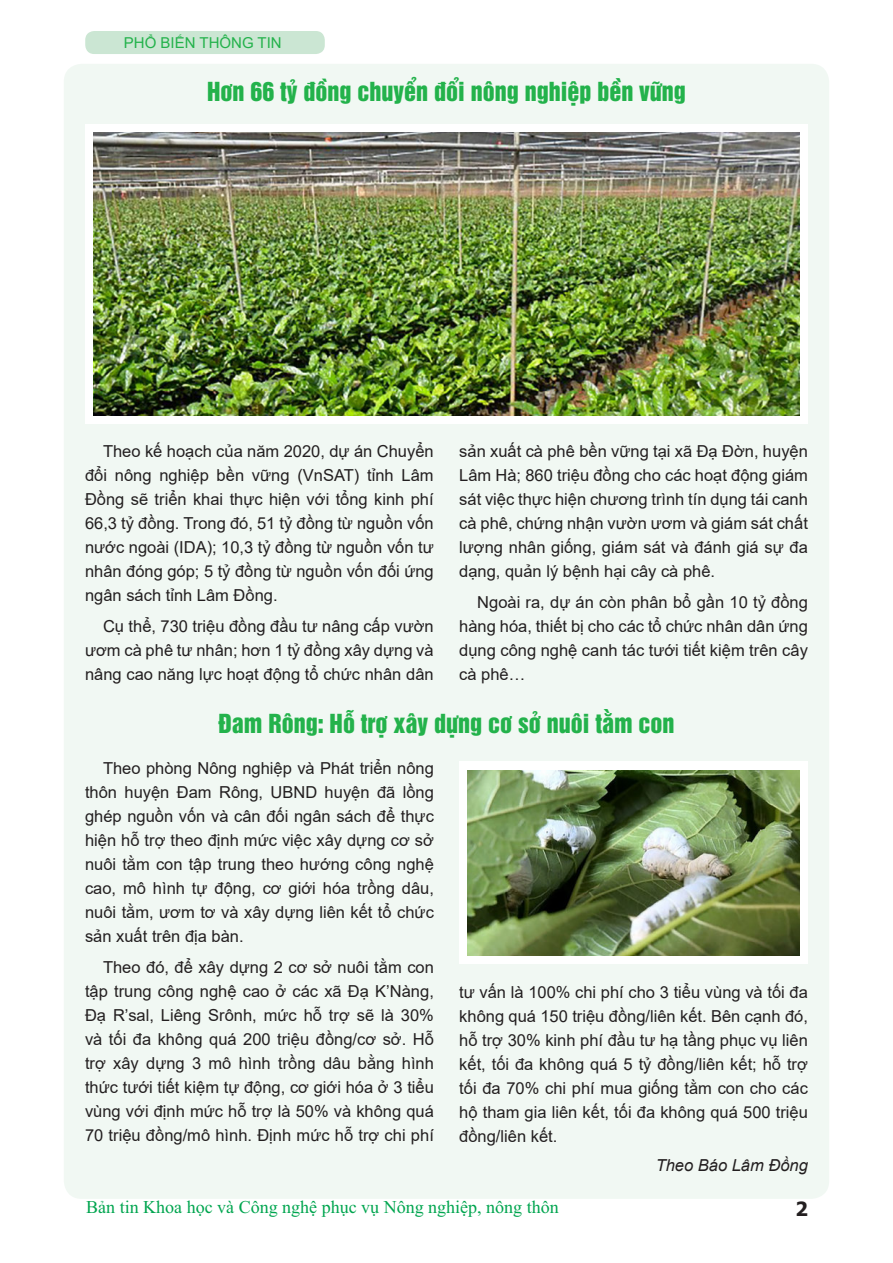
<style>
.page{position:relative;width:893px;height:1263px;background:#fff}
.page>*{position:absolute;margin:0;border:0;box-sizing:border-box;transform-origin:0 0}
.Head_1{font:24px "UTM Helvet Ins";color:#23b24b}
.t1{font:700 19.5px "Tahoma";color:#231f20}
.t2{font:18px "Times New Roman";color:#00a54f}
.Body_Text{font:16.5px/24px "Arial";color:#231f20;text-align:justify}
.Body_Text-2{font:italic 16.5px "Arial";color:#231f20}
.BOX{font:15px "Arial";color:#23b24b}
</style>
<div class="page">
<div style="left:64px;top:64px;width:765px;height:1135px;background:#f1f8f3;border-radius:18px"></div>
<div style="left:459px;top:762px;width:349px;height:202px;background:#fff"></div>
<svg style="left:85px;top:124px;width:723px;height:300px;fill:#fff"></svg>
<div style="left:85px;top:31px;width:240px;height:23px;background:#cbe6d3;border-radius:9px"></div>
<img style="left:468px;top:770px;width:331px;height:185px">
<img style="left:94px;top:133px;width:705px;height:282px">
<p class="BOX" style="left:124px;top:32px;width:159px">PHỔ BIẾN THÔNG TIN</p>
<p class="Head_1" style="left:207px;top:72px;width:480px">Hơn 66 tỷ đồng chuyển đổi nông nghiệp bền vững</p>
<p class="Body_Text" style="left:85px;top:439px;width:350px;text-indent:18px">Theo kế hoạch của năm 2020, dự án Chuyển đổi nông nghiệp bền vững (VnSAT) tỉnh Lâm Đồng sẽ triển khai thực hiện với tổng kinh phí 66,3 tỷ đồng. Trong đó, 51 tỷ đồng từ nguồn vốn nước ngoài (IDA); 10,3 tỷ đồng từ nguồn vốn tư nhân đóng góp; 5 tỷ đồng từ nguồn vốn đối ứng ngân sách tỉnh Lâm Đồng.</p>
<p class="Body_Text" style="left:85px;top:614px;width:350px;text-indent:18px">Cụ thể, 730 triệu đồng đầu tư nâng cấp vườn ươm cà phê tư nhân; hơn 1 tỷ đồng xây dựng và nâng cao năng lực hoạt động tổ chức nhân dân</p>
<p class="Body_Text" style="left:459px;top:439px;width:350px">sản xuất cà phê bền vững tại xã Đạ Đờn, huyện Lâm Hà; 860 triệu đồng cho các hoạt động giám sát việc thực hiện chương trình tín dụng tái canh cà phê, chứng nhận vườn ươm và giám sát chất lượng nhân giống, giám sát và đánh giá sự đa dạng, quản lý bệnh hại cây cà phê.</p>
<p class="Body_Text" style="left:459px;top:590px;width:350px;text-indent:18px">Ngoài ra, dự án còn phân bổ gần 10 tỷ đồng hàng hóa, thiết bị cho các tổ chức nhân dân ứng dụng công nghệ canh tác tưới tiết kiệm trên cây cà phê…</p>
<p class="Head_1" style="left:218px;top:704px;width:458px">Đam Rông: Hỗ trợ xây dựng cơ sở nuôi tằm con</p>
<p class="Body_Text" style="left:85px;top:756px;width:350px;text-indent:18px">Theo phòng Nông nghiệp và Phát triển nông thôn huyện Đam Rông, UBND huyện đã lồng ghép nguồn vốn và cân đối ngân sách để thực hiện hỗ trợ theo định mức việc xây dựng cơ sở nuôi tằm con tập trung theo hướng công nghệ cao, mô hình tự động, cơ giới hóa trồng dâu, nuôi tằm, ươm tơ và xây dựng liên kết tổ chức sản xuất trên địa bàn.</p>
<p class="Body_Text" style="left:85px;top:955px;width:350px;text-indent:18px">Theo đó, để xây dựng 2 cơ sở nuôi tằm con tập trung công nghệ cao ở các xã Đạ K’Nàng, Đạ R’sal, Liêng Srônh, mức hỗ trợ sẽ là 30% và tối đa không quá 200 triệu đồng/cơ sở. Hỗ trợ xây dựng 3 mô hình trồng dâu bằng hình thức tưới tiết kiệm tự động, cơ giới hóa ở 3 tiểu vùng với định mức hỗ trợ là 50% và không quá 70 triệu đồng/mô hình. Định mức hỗ trợ chi phí</p>
<p class="Body_Text" style="left:459px;top:980px;width:350px">tư vấn là 100% chi phí cho 3 tiểu vùng và tối đa không quá 150 triệu đồng/liên kết. Bên cạnh đó, hỗ trợ 30% kinh phí đầu tư hạ tầng phục vụ liên kết, tối đa không quá 5 tỷ đồng/liên kết; hỗ trợ tối đa 70% chi phí mua giống tằm con cho các hộ tham gia liên kết, tối đa không quá 500 triệu đồng/liên kết.</p>
<p class="Body_Text-2" style="left:656px;top:1154px;width:154px">Theo Báo Lâm Đồng</p>
<p class="t2" style="left:86px;top:1194px;width:474px">Bản tin Khoa học và Công nghệ phục vụ Nông nghiệp, nông thôn</p>
<p class="t1" style="left:795px;top:1195px;width:14px">2</p>
</div>
